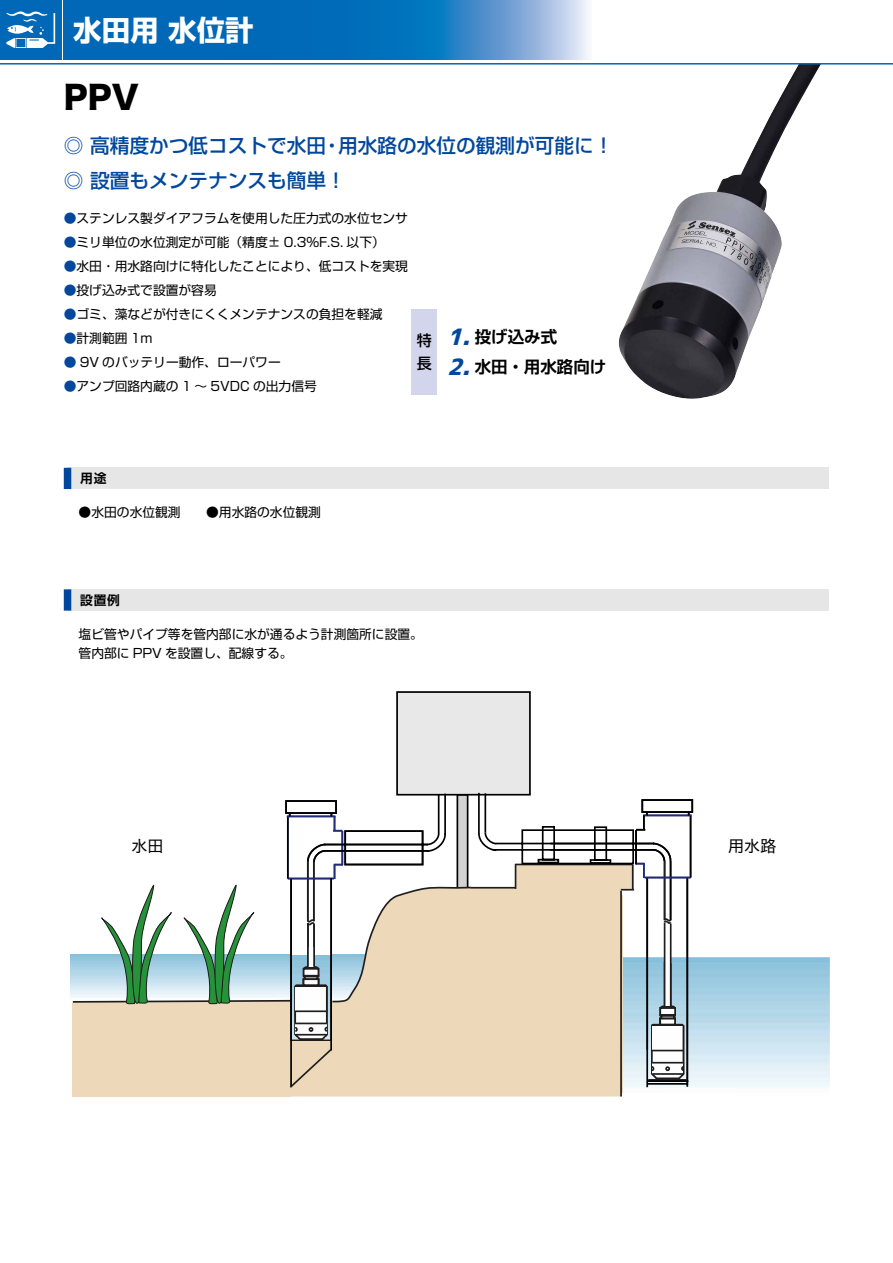
<style>
.page{position:relative;width:893px;height:1263px;background:#fff}
.page>*{position:absolute;margin:0;border:0;box-sizing:border-box;transform-origin:0 0}
.t1{font:31.5px "Hira Kaku Std W8";color:#000}
.t2{font:700 28.5px "Shin Go Pro";color:#fff}
.t3{font:italic 22.5px "Corporate Logo Bold";color:#00479d}
.t4{font:500 19.65px/34.5px "Shin Go Pro";color:#00479d}
.t5{font:700 16.5px "Shin Go Pro De";color:#000}
.t6{font:16.05px "Hira Kaku Std W4";color:#000}
.t7{font:500 15px/22.5px "Shin Go Pro";color:#000}
.t8{font:12.75px/19.5px "Shin Go Pro";color:#000}
.t9{font:700 12.75px "Shin Go Pro De";color:#000}
.s1{color:#00479d}
</style>
<div class="page">
<img style="left:619px;top:65px;width:202px;height:334px">
<div style="left:411px;top:309px;width:26px;height:85px;background:#d2d5ec"></div>
<svg style="left:64px;top:0;width:526px;height:60px;background:#237dc1"></svg>
<div style="left:0;top:0;width:62px;height:60px;background:#0068b7"></div>
<hr style="left:0;top:63px;width:893px;height:2px;background:#0068b7">
<svg style="left:6px;top:11px;width:49px;height:37px"></svg>
<div style="left:396px;top:691px;width:135px;height:104px;border:2px solid #000"></div>
<div style="left:98px;top:1086px;width:523px;height:10px;background:#edd9ba"></div>
<hr style="left:620px;top:891px;width:2px;height:205px;background:#201d1e">
<svg style="left:71px;top:791px;width:623px;height:298px"></svg>
<div style="left:68px;top:468px;width:761px;height:21px;background:#e6e6e6"></div>
<div style="left:64px;top:468px;width:7px;height:21px;background:#00479d"></div>
<div style="left:68px;top:589px;width:761px;height:22px;background:#e6e6e6"></div>
<div style="left:64px;top:589px;width:7px;height:22px;background:#00479d"></div>
<h2 class="t2" style="left:73px;top:7px;width:182px">水田用水位計</h2>
<h1 class="t1" style="left:64px;top:79px;width:77px">PPV</h1>
<h3 class="t4" style="left:338px;top:126px;width:277px">用水路の水位の観測が可能に!</h3>
<h3 class="t4" style="left:64px;top:126px;width:284px">◎ 高精度かつ低コストで水田◎ 設置もメンテナンスも簡単!</h3>
<h3 class="t4" style="left:322px;top:126px;width:21px">・</h3>
<p class="t8" style="left:64px;top:207px;width:346px"><span class="s1">●</span>ステンレス製ダイアフラムを使用した圧力式の水位センサ</p>
<p class="t8" style="left:64px;top:231px;width:323px"><span class="s1">●</span>ミリ単位の水位測定が可能（精度± 0.3%F S. . 以下(</p>
<p class="t8" style="left:64px;top:255px;width:346px"><span class="s1">●</span>水田・用水路向けに特化したことにより、低コストを実現</p>
<p class="t8" style="left:64px;top:279px;width:154px"><span class="s1">●</span>投げ込み式で設置が容易</p>
<p class="t8" style="left:64px;top:303px;width:320px"><span class="s1">●</span>ゴミ、藻などが付きにくくメンテナンスの負担を軽減</p>
<p class="t8" style="left:64px;top:327px;width:90px"><span class="s1">●</span>計測範囲 1m</p>
<p class="t8" style="left:64px;top:351px;width:218px"><span class="s1">●</span> 9V のバッテリー動作、ローパワー</p>
<p class="t8" style="left:64px;top:375px;width:255px"><span class="s1">●</span>アンプ回路内蔵の 1 〜 5VDC の出力信号</p>
<p class="t7" style="left:417px;top:328px;width:16px">特長</p>
<h3 class="t3" style="left:447px;top:321px;width:32px">1.</h3>
<p class="t5" style="left:475px;top:323px;width:84px">投げ込み式</p>
<h3 class="t3" style="left:447px;top:352px;width:32px">2.</h3>
<p class="t5" style="left:475px;top:354px;width:133px">水田・用水路向け</p>
<p class="t9" style="left:80px;top:468px;width:28px">用途</p>
<p class="t8" style="left:79px;top:501px;width:244px">●水田の水位観測　　●用水路の水位観測</p>
<p class="t9" style="left:80px;top:589px;width:41px">設置例</p>
<p class="t8" style="left:79px;top:623px;width:346px">塩ビ管やパイプ等を管内部に水が通るよう計測箇所に設置。管内部に PPV を設置し、配線する。</p>
<p class="t6" style="left:131px;top:834px;width:34px">水田</p>
<p class="t6" style="left:728px;top:834px;width:50px">用水路</p>
</div>
